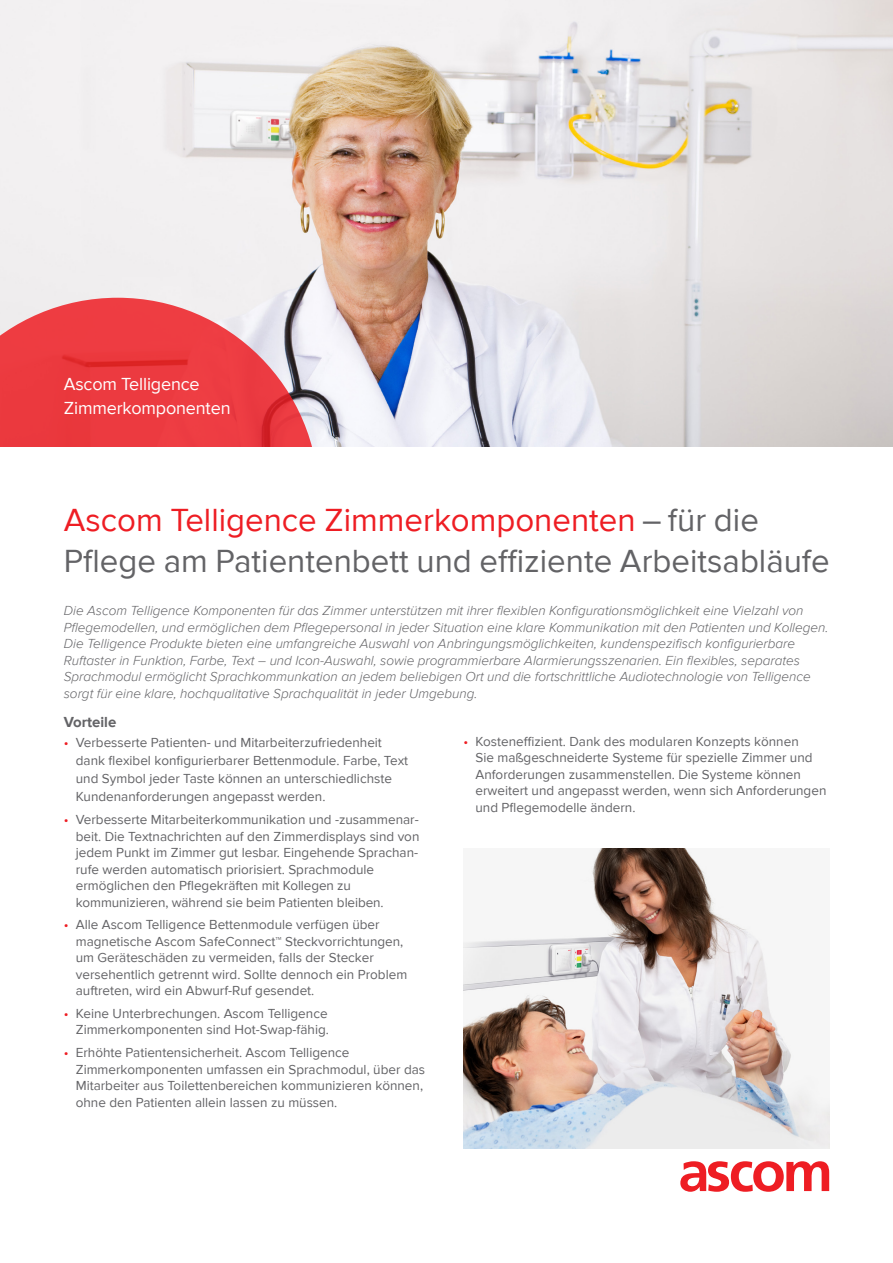
<style>
.page{position:relative;width:893px;height:1263px;background:#fff}
.page>*{position:absolute;margin:0;border:0;box-sizing:border-box;transform-origin:0 0}
.t1{font:33px/40.5px "Proxima Nova";color:#636366}
.t2{font:18px/24px "Proxima Nova";letter-spacing:-.01em;color:#fff}
.t3{font:700 15px "Proxima Nova";color:#636366}
.t4{font:13.5px/16.5px "Proxima Nova";color:#636366}
.t5{font:italic 300 13.5px/16.5px "Proxima Nova";color:#636366}
.s1{color:#ee1d23}
</style>
<div class="page">
<img style="left:0;top:0;width:893px;height:446px">
<svg style="left:0;top:298px;width:319px;height:148px;background:#e7595e"></svg>
<svg style="left:680px;top:1161px;width:149px;height:31px"></svg>
<img style="left:463px;top:848px;width:366px;height:300px">
<h2 class="t2" style="left:64px;top:372px;width:168px">Ascom Telligence<br>Zimmerkomponenten</h2>
<h1 class="t1" style="left:64px;top:500px;width:768px"><span class="s1">Ascom Telligence Zimmerkomponenten</span> – für die<br>Pflege am Patientenbett und effiziente Arbeitsabläufe</h1>
<p class="t5" style="left:64px;top:603px;width:766px">Die Ascom Telligence Komponenten für das Zimmer unterstützen mit ihrer flexiblen Konfigurationsmöglichkeit eine Vielzahl von Pflegemodellen, und ermöglichen dem Pflegepersonal in jeder Situation eine klare Kommunikation mit den Patienten und Kollegen.<br>Die Telligence Produkte bieten eine umfangreiche Auswahl von Anbringungsmöglichkeiten, kundenspezifisch konfigurierbare Ruftaster in Funktion, Farbe, Text – und Icon-Auswahl, sowie programmierbare Alarmierungsszenarien. Ein flexibles, separates Sprachmodul ermöglicht Sprachkommunkation an jedem beliebigen Ort und die fortschrittliche Audiotechnologie von Telligence sorgt für eine klare, hochqualitative Sprachqualität in jeder Umgebung.</p>
<p class="t3" style="left:64px;top:714px;width:54px">Vorteile</p>
<p class="t4" style="left:76px;top:734px;width:334px;line-height:18px;text-indent:-12px"><span class="s1">•</span> Verbesserte Patienten- und Mitarbeiterzufriedenheit dank flexibel konfigurierbarer Bettenmodule. Farbe, Text und Symbol jeder Taste können an unterschiedlichste Kundenanforderungen angepasst werden.</p>
<p class="t4" style="left:76px;top:811px;width:345px;text-indent:-12px"><span class="s1">•</span> Verbesserte Mitarbeiterkommunikation und -zusammenar&shy;beit. Die Textnachrichten auf den Zimmerdisplays sind von jedem Punkt im Zimmer gut lesbar. Eingehende Sprachan&shy;rufe werden automatisch priorisiert. Sprachmodule ermöglichen den Pflegekräften mit Kollegen zu kommunizieren, während sie beim Patienten bleiben.</p>
<p class="t4" style="left:76px;top:917px;width:333px;text-indent:-12px"><span class="s1">•</span> Alle Ascom Telligence Bettenmodule verfügen über magnetische Ascom SafeConnect™ Steckvorrichtungen, um Geräteschäden zu vermeiden, falls der Stecker versehentlich getrennt wird. Sollte dennoch ein Problem auftreten, wird ein Abwurf-Ruf gesendet.</p>
<p class="t4" style="left:64px;top:1005px;width:267px;text-align:right"><span class="s1">•</span> Keine Unterbrechungen. Ascom Telligence<br>Zimmerkomponenten sind Hot-Swap-fähig.</p>
<p class="t4" style="left:76px;top:1044px;width:351px;text-indent:-12px"><span class="s1">•</span> Erhöhte Patientensicherheit. Ascom Telligence Zimmerkomponenten umfassen ein Sprachmodul, über das Mitarbeiter aus Toilettenbereichen kommunizieren können, ohne den Patienten allein lassen zu müssen.</p>
<p class="t4" style="left:475px;top:733px;width:352px;text-indent:-12px"><span class="s1">•</span> Kosteneffizient. Dank des modularen Konzepts können<br>Sie maßgeschneiderte Systeme für spezielle Zimmer und Anforderungen zusammenstellen. Die Systeme können erweitert und angepasst werden, wenn sich Anforderungen und Pflegemodelle ändern.</p>
</div>
